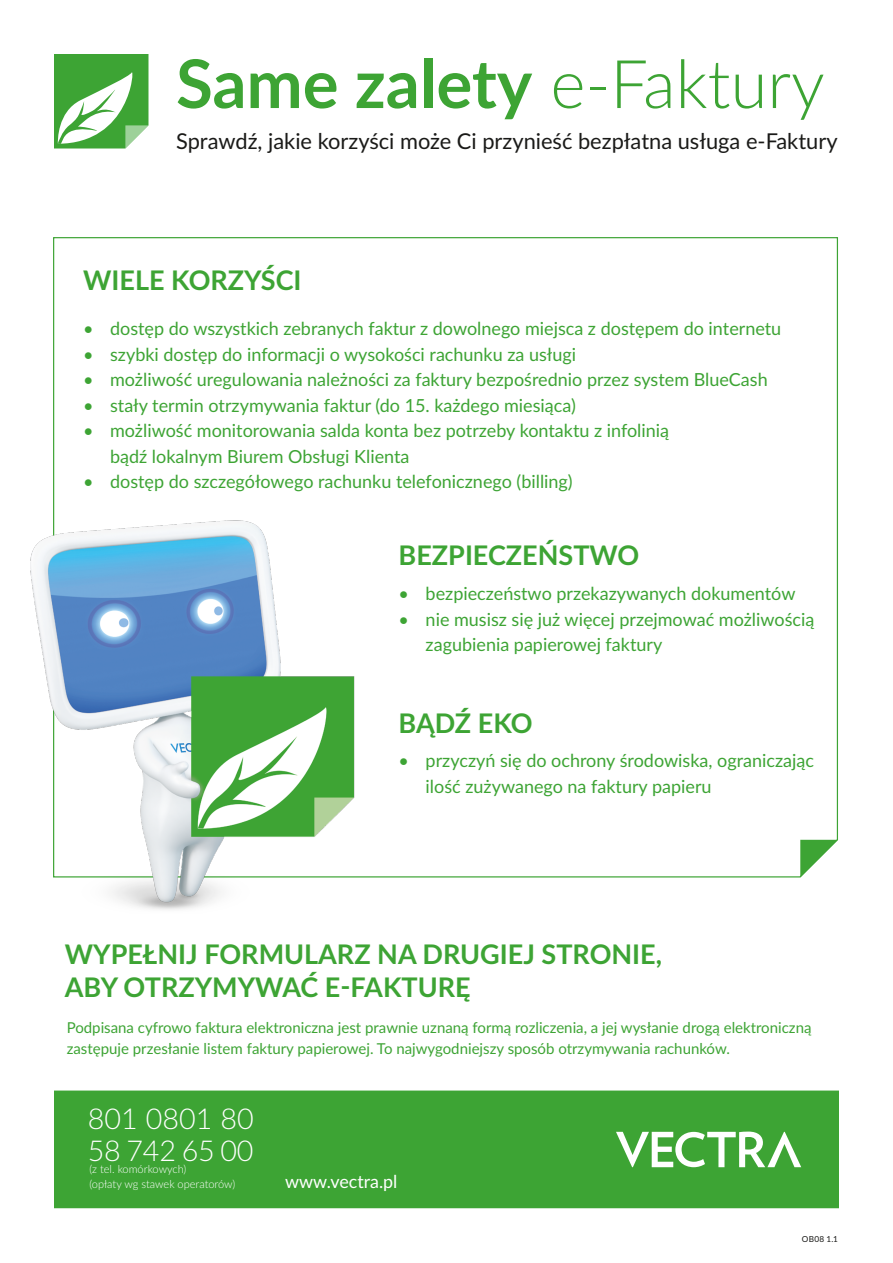
<style>
.page{position:relative;width:893px;height:1263px;background:#fff}
.page>*{position:absolute;margin:0;border:0;box-sizing:border-box;transform-origin:0 0}
.t1{font:700 67.05px "Lato";color:#3da434}
.t2{font:300 28.65px "Lato";color:#fff}
.t3{font:700 27px/33px "Lato";color:#3da434}
.t4{font:21.9px "Lato";color:#1a1a18}
.t5{font:18px/25.5px "Lato";color:#3da434}
.t6{font:17.85px "Lato";color:#fff}
.t7{font:15px/21px "Lato";color:#3da434}
.t8{font:300 11.1px/14.5px "Lato";color:#fff}
.t9{font:8.25px "Lato";color:#1a1a18}
.s1{font-weight:300}
</style>
<div class="page">
<svg style="left:53px;top:237px;width:785px;height:641px"></svg>
<svg style="left:800px;top:840px;width:38px;height:37px"></svg>
<svg style="left:54px;top:54px;width:94px;height:94px"></svg>
<img style="left:31px;top:520px;width:532px;height:390px">
<div style="left:54px;top:1090px;width:785px;height:118px;background:#3da434"></div>
<svg style="left:616px;top:1131px;width:185px;height:36px"></svg>
<h1 class="t1" style="left:176px;top:42px;width:650px">Same zalety <span class="s1">e-Faktury</span></h1>
<p class="t4" style="left:176px;top:127px;width:663px">Sprawdź, jakie korzyści może Ci przynieść bezpłatna usługa e-Faktury</p>
<h3 class="t3" style="left:83px;top:263px;width:220px">WIELE KORZYŚCI</h3>
<p class="t5" style="left:83px;top:315px;width:700px">• dostęp do wszystkich zebranych faktur z dowolnego miejsca z dostępem do internetu</p>
<p class="t5" style="left:83px;top:341px;width:495px">• szybki dostęp do informacji o wysokości rachunku za usługi</p>
<p class="t5" style="left:83px;top:366px;width:686px">• możliwość uregulowania należności za faktury bezpośrednio przez system BlueCash</p>
<p class="t5" style="left:83px;top:392px;width:494px">• stały termin otrzymywania faktur (do 15. każdego miesiąca)</p>
<p class="t5" style="left:110px;top:417px;width:561px;text-indent:-27px">• możliwość monitorowania salda konta bez potrzeby kontaktu z infolinią bądź lokalnym Biurem Obsługi Klienta</p>
<p class="t5" style="left:83px;top:468px;width:491px">• dostęp do szczegółowego rachunku telefonicznego (billing)</p>
<h3 class="t3" style="left:399px;top:538px;width:242px">BEZPIECZEŃSTWO</h3>
<p class="t5" style="left:399px;top:581px;width:398px">• bezpieczeństwo przekazywanych dokumentów</p>
<p class="t5" style="left:426px;top:606px;width:390px;text-indent:-27px">• nie musisz się już więcej przejmować możliwością zagubienia papierowej faktury</p>
<h3 class="t3" style="left:399px;top:706px;width:136px">BĄDŹ EKO</h3>
<p class="t5" style="left:426px;top:747px;width:390px;text-indent:-27px">• przyczyń się do ochrony środowiska, ograniczając ilość zużywanego na faktury papieru</p>
<h3 class="t3" style="left:65px;top:937px;width:599px">WYPEŁNIJ FORMULARZ NA DRUGIEJ STRONIE,<br>ABY OTRZYMYWAĆ E-FAKTURĘ</h3>
<p class="t7" style="left:67px;top:1016px;width:746px">Podpisana cyfrowo faktura elektroniczna jest prawnie uznaną formą rozliczenia, a jej wysłanie drogą elektroniczną zastępuje przesłanie listem faktury papierowej. To najwygodniejszy sposób otrzymywania rachunków.</p>
<h2 class="t2" style="left:88px;top:1101px;width:168px">801 0801 80</h2>
<h2 class="t2" style="left:88px;top:1133px;width:167px">58 742 65 00</h2>
<p class="t8" style="left:89px;top:1161px;width:147px">(z tel. komórkowych)<br>(opłaty wg stawek operatorów)</p>
<p class="t6" style="left:285px;top:1170px;width:114px">www.vectra.pl</p>
<p class="t9" style="left:802px;top:1233px;width:38px">OB08 1.1</p>
</div>
